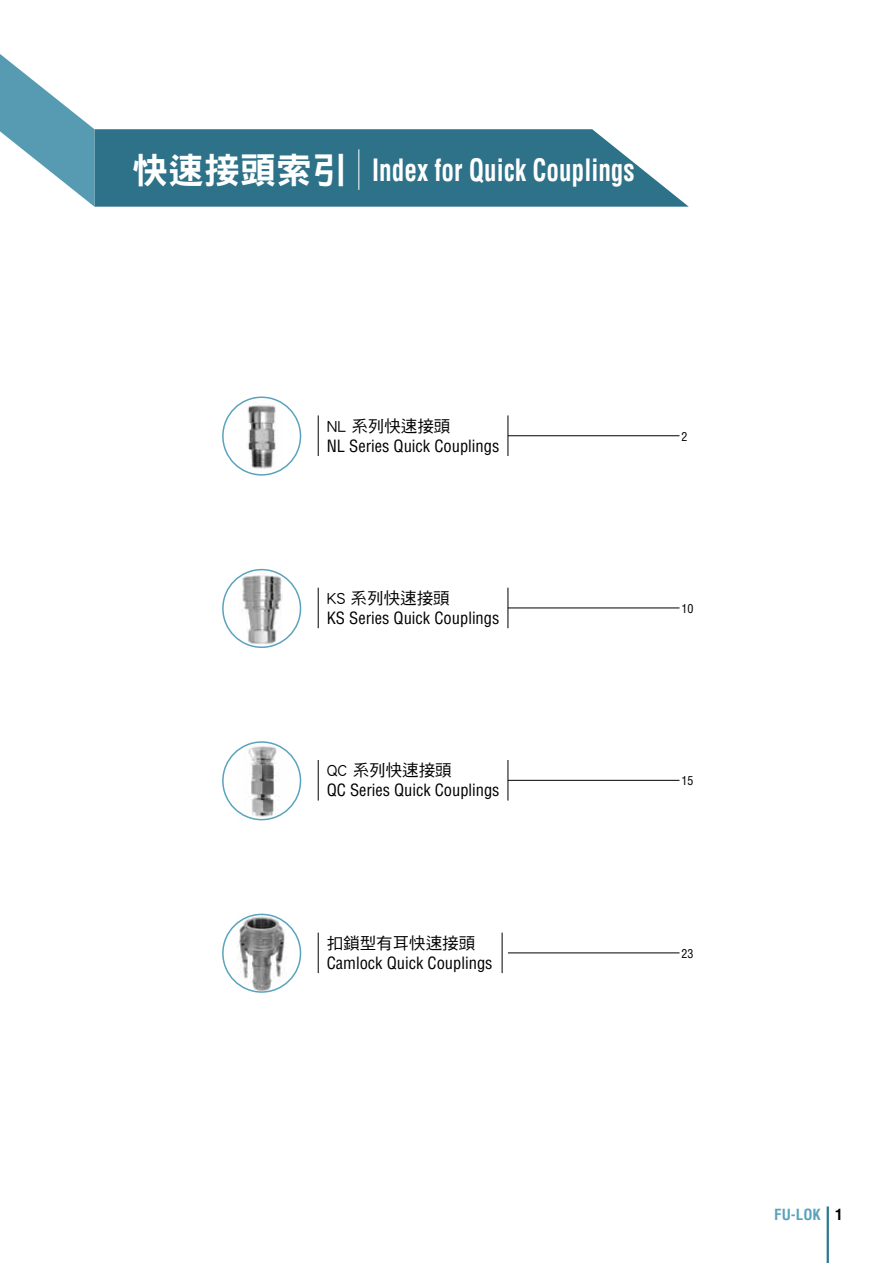
<style>
.page{position:relative;width:893px;height:1263px;background:#fff}
.page>*{position:absolute;margin:0;border:0;box-sizing:border-box;transform-origin:0 0}
.t1{font:700 condensed 30px "Helvetica";color:#fff;scale:.84 1}
.t2{font:condensed 16.5px "Helvetica";color:#000}
.t3{font:16.5px "DF Hei Std W5";color:#000}
.t4{font:700 condensed 15px "Helvetica";color:#59a3bc}
.t5{font:condensed 12px "Helvetica";color:#000}
.s1{font-family:"DF Hei Std W9";font-weight:400;font-stretch:normal;font-size:36px}
.s2{color:#000}
</style>
<div class="page">
<hr style="left:827px;top:1206px;width:2px;height:57px;background:#2c788f">
<svg style="left:94px;top:129px;width:595px;height:78px;background:#3f7e93"></svg>
<svg style="left:0;top:54px;width:94px;height:153px"></svg>
<img style="left:237px;top:914px;width:50px;height:79px">
<img style="left:236px;top:741px;width:51px;height:79px">
<img style="left:239px;top:572px;width:43px;height:75px">
<img style="left:240px;top:400px;width:43px;height:73px">
<hr style="left:358px;top:149px;width:1px;height:41px;background:#fff">
<hr style="left:318px;top:415px;width:1px;height:41px;background:#000">
<hr style="left:508px;top:415px;width:1px;height:41px;background:#000">
<hr style="left:318px;top:588px;width:1px;height:40px;background:#000">
<hr style="left:508px;top:588px;width:1px;height:40px;background:#000">
<hr style="left:318px;top:760px;width:1px;height:40px;background:#000">
<hr style="left:508px;top:760px;width:1px;height:40px;background:#000">
<hr style="left:318px;top:932px;width:1px;height:41px;background:#000">
<hr style="left:502px;top:932px;width:1px;height:41px;background:#000">
<div style="left:222px;top:396px;width:79px;height:80px;border:2px solid #59a3bc;border-radius:50%"></div>
<div style="left:222px;top:569px;width:79px;height:79px;border:2px solid #59a3bc;border-radius:50%"></div>
<div style="left:222px;top:741px;width:79px;height:79px;border:2px solid #59a3bc;border-radius:50%"></div>
<div style="left:222px;top:914px;width:79px;height:79px;border:2px solid #59a3bc;border-radius:50%"></div>
<hr style="left:508px;top:435px;width:171px;height:1px;background:#000">
<hr style="left:508px;top:608px;width:171px;height:1px;background:#000">
<hr style="left:508px;top:780px;width:171px;height:1px;background:#000">
<hr style="left:508px;top:953px;width:171px;height:1px;background:#000">
<h1 class="t1" style="left:132px;top:152px;width:600px"><span class="s1">快速接頭索引</span> Index for Quick Couplings</h1>
<p class="t3" style="left:327px;top:417px;width:125px">NL 系列快速接頭</p>
<p class="t2" style="left:327px;top:435px;width:174px">NL Series Quick Couplings</p>
<p class="t3" style="left:327px;top:589px;width:124px">KS 系列快速接頭</p>
<p class="t2" style="left:327px;top:608px;width:174px">KS Series Quick Couplings</p>
<p class="t3" style="left:327px;top:761px;width:127px">QC 系列快速接頭</p>
<p class="t2" style="left:327px;top:780px;width:174px">QC Series Quick Couplings</p>
<p class="t3" style="left:327px;top:934px;width:150px">扣鎖型有耳快速接頭</p>
<p class="t2" style="left:327px;top:953px;width:167px">Camlock Quick Couplings</p>
<p class="t5" style="left:681px;top:429px;width:7px">2</p>
<p class="t5" style="left:681px;top:601px;width:13px">10</p>
<p class="t5" style="left:681px;top:773px;width:13px">15</p>
<p class="t5" style="left:681px;top:946px;width:13px">23</p>
<p class="t4" style="left:774px;top:1205px;width:70px">FU-LOK <span class="s2">1</span></p>
</div>
